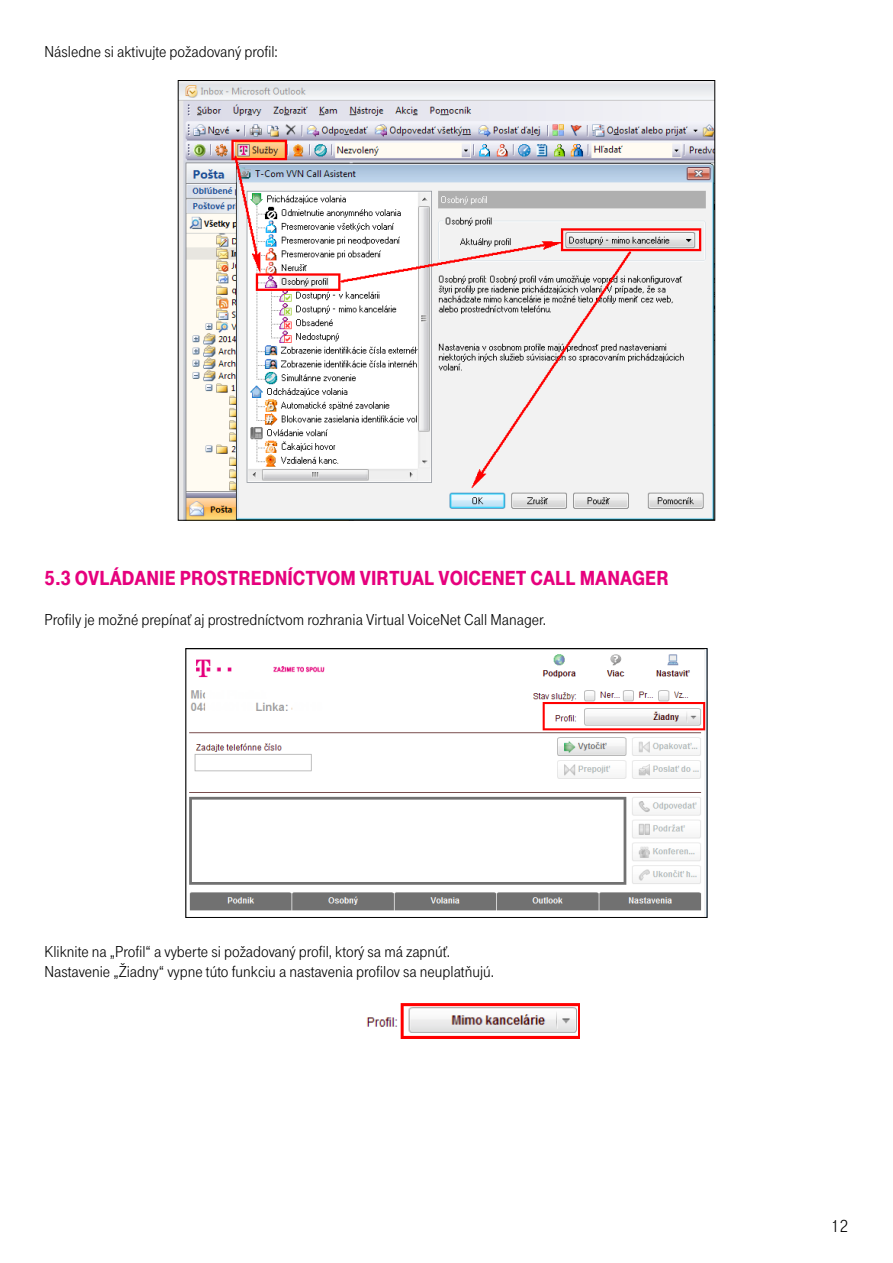
<style>
.page{position:relative;width:893px;height:1263px;background:#fff}
.page>*{position:absolute;margin:0;border:0;box-sizing:border-box;transform-origin:0 0}
.t1{font:900 21px "Tele Grotesk Headline";color:#e6007d}
.t2{font:18px "Tele Grotesk Norm";color:#000}
.t3{font:16.5px/19.8px "Tele Grotesk Norm";color:#000}
</style>
<div class="page">
<img style="left:180px;top:82px;width:533px;height:437px">
<img style="left:189px;top:650px;width:516px;height:266px">
<div style="left:185px;top:648px;width:522px;height:270px;border:1px solid #000"></div>
<img style="left:366px;top:1003px;width:214px;height:35px">
<p class="t3" style="left:45px;top:42px;width:235px">Následne si aktivujte požadovaný profil:</p>
<p class="t1" style="left:45px;top:567px;width:626px">5.3 OVLÁDANIE PROSTREDNÍCTVOM VIRTUAL VOICENET CALL MANAGER</p>
<p class="t3" style="left:45px;top:610px;width:503px">Profily je možné prepínať aj prostredníctvom rozhrania Virtual VoiceNet Call Manager.</p>
<p class="t3" style="left:45px;top:942px;width:451px">Kliknite na „Profil“ a vyberte si požadovaný profil, ktorý sa má zapnúť.<br>Nastavenie „Žiadny“ vypne túto funkciu a nastavenia profilov sa neuplatňujú.</p>
<p class="t2" style="left:831px;top:1216px;width:19px">12</p>
</div>
